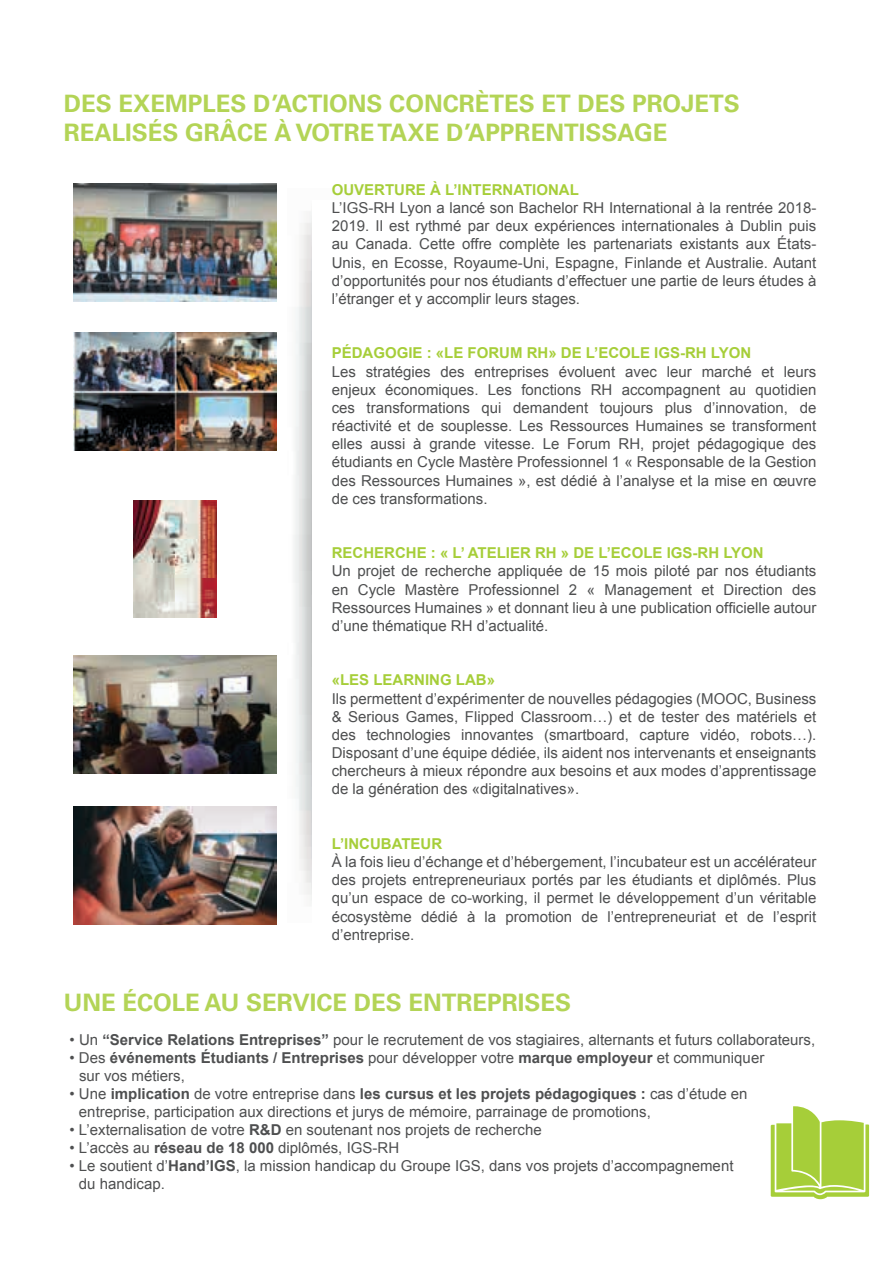
<style>
.page{position:relative;width:893px;height:1263px;background:#fff}
.page>*{position:absolute;margin:0;border:0;box-sizing:border-box;transform-origin:0 0}
.t1{font:700 24px/28.8px "Univers";color:#b3d456}
.t2{font:15px/18.1px "Arial";color:#4e4f50;text-align:justify}
.t3{font:700 15px "Arial";color:#a6ce39}
.s1{font-weight:700}
</style>
<div class="page">
<img style="left:74px;top:184px;width:202px;height:118px">
<img style="left:74px;top:333px;width:202px;height:118px">
<img style="left:133px;top:500px;width:84px;height:118px">
<svg style="left:771px;top:1106px;width:98px;height:93px"></svg>
<img style="left:74px;top:656px;width:202px;height:118px">
<img style="left:74px;top:807px;width:202px;height:118px">
<h1 class="t1" style="left:64px;top:89px;width:678px">DES EXEMPLES D’ACTIONS CONCRÈTES ET DES PROJETS<br>REALISÉS GRÂCE À VOTRE TAXE D’APPRENTISSAGE</h1>
<p class="t3" style="left:332px;top:180px;width:249px">OUVERTURE À L’INTERNATIONAL</p>
<p class="t2" style="left:332px;top:199px;width:486px">L’IGS-RH Lyon a lancé son Bachelor RH International à la rentrée 2018- 2019. Il est rythmé par deux expériences internationales à Dublin puis au Canada. Cette offre complète les partenariats existants aux États-Unis, en Ecosse, Royaume-Uni, Espagne, Finlande et Australie. Autant d’opportunités pour nos étudiants d’effectuer une partie de leurs études à l’étranger et y accomplir leurs stages.</p>
<p class="t3" style="left:332px;top:343px;width:421px">PÉDAGOGIE : «LE FORUM RH» DE L’ECOLE IGS-RH LYON</p>
<p class="t2" style="left:332px;top:362px;width:486px">Les stratégies des entreprises évoluent avec leur marché et leurs enjeux économiques. Les fonctions RH accompagnent au quotidien ces transformations qui demandent toujours plus d’innovation, de réactivité et de souplesse. Les Ressources Humaines se transforment elles aussi à grande vitesse. Le Forum RH, projet pédagogique des étudiants en Cycle Mastère Professionnel 1 « Responsable de la Gestion des Ressources Humaines », est dédié à l’analyse et la mise en œuvre de ces transformations.</p>
<p class="t3" style="left:332px;top:543px;width:434px">RECHERCHE : « L’ ATELIER RH » DE L’ECOLE IGS-RH LYON</p>
<p class="t2" style="left:332px;top:562px;width:486px">Un projet de recherche appliquée de 15 mois piloté par nos étudiants en Cycle Mastère Professionnel 2 « Management et Direction des Ressources Humaines » et donnant lieu à une publication officielle autour d’une thématique RH d’actualité.</p>
<p class="t3" style="left:332px;top:670px;width:165px">«LES LEARNING LAB»</p>
<p class="t2" style="left:332px;top:689px;width:486px">Ils permettent d’expérimenter de nouvelles pédagogies (MOOC, Business &amp; Serious Games, Flipped Classroom…) et de tester des matériels et des technologies innovantes (smartboard, capture vidéo, robots…).<br>Disposant d’une équipe dédiée, ils aident nos intervenants et enseignants chercheurs à mieux répondre aux besoins et aux modes d’apprentissage de la génération des «digitalnatives».</p>
<p class="t3" style="left:332px;top:833px;width:112px">L’INCUBATEUR</p>
<p class="t2" style="left:332px;top:853px;width:486px">À la fois lieu d’échange et d’hébergement, l’incubateur est un accélérateur des projets entrepreneuriaux portés par les étudiants et diplômés. Plus qu’un espace de co-working, il permet le développement d’un véritable écosystème dédié à la promotion de l’entrepreneuriat et de l’esprit d’entreprise.</p>
<h1 class="t1" style="left:64px;top:988px;width:509px">UNE ÉCOLE AU SERVICE DES ENTREPRISES</h1>
<p class="t2" style="left:70px;top:1031px;width:747px">• Un <span class="s1">“Service Relations Entreprises”</span> pour le recrutement de vos stagiaires, alternants et futurs collaborateurs,</p>
<p class="t2" style="left:79px;top:1049px;width:687px;text-indent:-9px">• Des <span class="s1">événements Étudiants / Entreprises</span> pour développer votre <span class="s1">marque employeur</span> et communiquer sur vos métiers,</p>
<p class="t2" style="left:79px;top:1085px;width:670px;text-indent:-9px">• Une <span class="s1">implication</span> de votre entreprise dans <span class="s1">les cursus et les projets pédagogiques :</span> cas d’étude en entreprise, participation aux directions et jurys de mémoire, parrainage de promotions,</p>
<p class="t2" style="left:70px;top:1121px;width:474px">• L’externalisation de votre <span class="s1">R&amp;D</span> en soutenant nos projets de recherche</p>
<p class="t2" style="left:70px;top:1139px;width:331px">• L’accès au <span class="s1">réseau de 18 000</span> diplômés, IGS-RH</p>
<p class="t2" style="left:79px;top:1157px;width:656px;text-indent:-9px">• Le soutient d’<span class="s1">Hand’IGS</span>, la mission handicap du Groupe IGS, dans vos projets d’accompagnement du handicap.</p>
</div>
